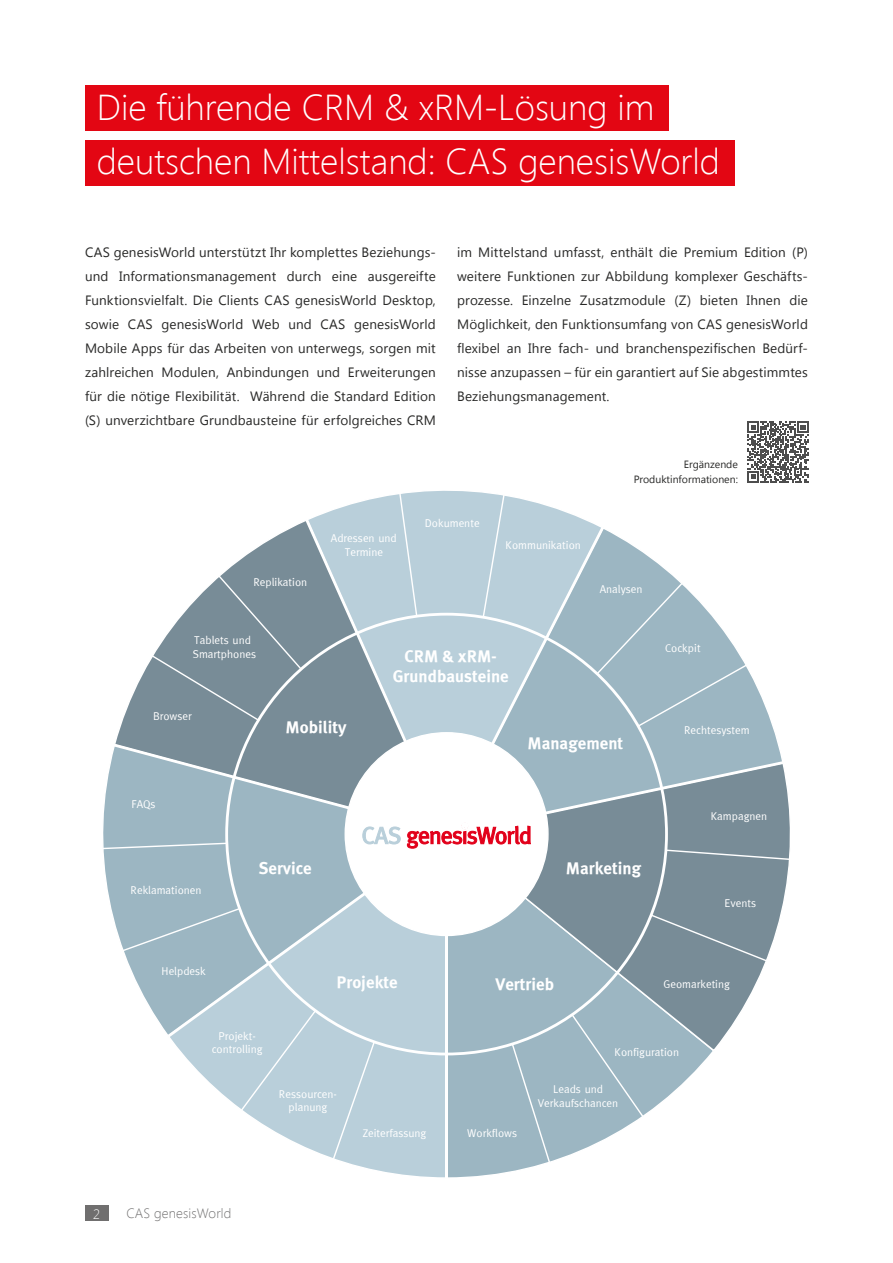
<style>
.page{position:relative;width:893px;height:1263px;background:#fff}
.page>*{position:absolute;margin:0;border:0;box-sizing:border-box;transform-origin:0 0}
.t1{font:300 36px/54px "Segoe UI";color:#fff}
.t2{font:16.95px/20.4px "Meta Plus Bold Roman";color:#fff;text-align:center}
.t3{font:13.5px/24px "Segoe UI";letter-spacing:.01em;color:#282827;text-align:justify}
.t4{font:300 13.5px "Segoe UI";letter-spacing:.01em;color:#706f6f}
.t5{font:13.5px "Segoe UI";color:#fff}
.t6{font:11.25px/13.5px "Meta Normal";color:#fff;text-align:center}
.t7{font:10.5px/15px "Segoe UI";color:#282827;text-align:right}
.s1{font-weight:300}
</style>
<div class="page">
<div style="left:85px;top:1205px;width:23px;height:16px;background:#706f6f"></div>
<div style="left:85px;top:140px;width:649px;height:45px;background:#e30613"></div>
<div style="left:85px;top:85px;width:584px;height:45px;background:#e30613"></div>
<div style="left:103px;top:490px;width:687px;height:688px;background:#b9cfda;border-radius:50%"></div>
<svg style="left:448px;top:1052px;width:264px;height:126px"></svg>
<svg style="left:448px;top:861px;width:341px;height:191px;background:#98acb6"></svg>
<svg style="left:607px;top:530px;width:170px;height:211px"></svg>
<svg style="left:116px;top:522px;width:187px;height:219px"></svg>
<svg style="left:104px;top:861px;width:60px;height:168px"></svg>
<div style="left:121px;top:907px;width:43px;height:45px;background:#9cb6c2"></div>
<svg style="left:150px;top:574px;width:153px;height:148px;background:#8b9da6"></svg>
<svg style="left:398px;top:491px;width:20px;height:25px"></svg>
<svg style="left:607px;top:581px;width:141px;height:147px;background:#abc1cb"></svg>
<svg style="left:486px;top:493px;width:20px;height:31px"></svg>
<div style="left:649px;top:913px;width:119px;height:50px;background:#788c97"></div>
<div style="left:511px;top:1042px;width:40px;height:122px;background:#9cb6c2"></div>
<div style="left:570px;top:1013px;width:75px;height:106px;background:#9cb6c2"></div>
<hr style="left:445px;top:834px;width:3px;height:344px;background:#fff">
<svg style="left:239px;top:1040px;width:56px;height:72px"></svg>
<svg style="left:332px;top:1040px;width:44px;height:121px"></svg>
<svg style="left:164px;top:861px;width:286px;height:179px"></svg>
<svg style="left:303px;top:516px;width:140px;height:225px"></svg>
<svg style="left:443px;top:524px;width:164px;height:217px"></svg>
<div style="left:345px;top:733px;width:203px;height:202px;background:#fff;border-radius:50%"></div>
<svg style="left:103px;top:741px;width:687px;height:120px"></svg>
<svg style="left:747px;top:421px;width:62px;height:62px"></svg>
<h1 class="t1" style="left:97px;top:79px;width:625px">Die führende CRM &amp; xRM-Lösung im deutschen Mittelstand: CAS genesisWorld</h1>
<p class="t3" style="left:85px;top:240px;width:352px">CAS genesisWorld unterstützt Ihr komplettes Beziehungs&shy;und Informationsmanagement durch eine ausgereifte Funktionsvielfalt. Die Clients CAS genesisWorld Desktop, sowie CAS genesisWorld Web und CAS genesisWorld Mobile Apps für das Arbeiten von unterwegs, sorgen mit zahlreichen Modulen, Anbindungen und Erweiterungen für die nötige Flexibilität. Während die Standard Edition (S) unverzichtbare Grundbausteine für erfolgreiches CRM</p>
<p class="t3" style="left:457px;top:240px;width:352px">im Mittelstand umfasst, enthält die Premium Edition (P) weitere Funktionen zur Abbildung komplexer Geschäfts&shy;prozesse. Einzelne Zusatzmodule (Z) bieten Ihnen die Möglichkeit, den Funktionsumfang von CAS genesisWorld flexibel an Ihre fach- und branchenspezifischen Bedürf&shy;nisse anzupassen – für ein garantiert auf Sie abgestimmtes Beziehungsmanagement.</p>
<p class="t7" style="left:634px;top:456px;width:106px">Ergänzende<br>Produktinformationen:</p>
<p class="t6" style="left:253px;top:576px;width:55px">Replikation</p>
<p class="t6" style="left:193px;top:633px;width:65px;text-align:left">Tablets und<br>Smartphones</p>
<p class="t6" style="left:331px;top:531px;width:67px">Adressen und<br>Termine</p>
<p class="t6" style="left:425px;top:516px;width:56px">Dokumente</p>
<p class="t6" style="left:506px;top:539px;width:77px">Kommunikation</p>
<p class="t6" style="left:600px;top:582px;width:44px">Analysen</p>
<p class="t2" style="left:393px;top:645px;width:118px">CRM &amp; xRM-<br>Grundbausteine</p>
<p class="t6" style="left:153px;top:709px;width:40px">Browser</p>
<p class="t6" style="left:131px;top:797px;width:26px">FAQs</p>
<p class="t6" style="left:131px;top:883px;width:73px">Reklamationen</p>
<p class="t2" style="left:285px;top:717px;width:62px">Mobility</p>
<p class="t2" style="left:527px;top:733px;width:97px">Management</p>
<p class="t2" style="left:259px;top:858px;width:55px">Service</p>
<p class="t2" style="left:566px;top:858px;width:77px">Marketing</p>
<p class="t6" style="left:665px;top:641px;width:37px">Cockpit</p>
<p class="t6" style="left:684px;top:723px;width:67px">Rechtesystem</p>
<p class="t6" style="left:711px;top:809px;width:58px">Kampagnen</p>
<p class="t6" style="left:725px;top:896px;width:33px">Events</p>
<p class="t6" style="left:162px;top:965px;width:46px">Helpdesk</p>
<p class="t2" style="left:337px;top:971px;width:63px">Projekte</p>
<p class="t2" style="left:495px;top:974px;width:60px">Vertrieb</p>
<p class="t6" style="left:664px;top:977px;width:68px">Geomarketing</p>
<p class="t6" style="left:212px;top:1029px;width:52px">Projekt&shy;controlling</p>
<p class="t6" style="left:279px;top:1087px;width:59px">Ressourcen&shy;planung</p>
<p class="t6" style="left:363px;top:1126px;width:65px">Zeiterfassung</p>
<p class="t5" style="left:85px;top:1206px;width:17px">2<span class="s1">2</span></p>
<p class="t4" style="left:126px;top:1204px;width:106px">CAS genesisWorld</p>
<p class="t6" style="left:467px;top:1126px;width:51px">Workflows</p>
<p class="t6" style="left:615px;top:1045px;width:66px">Konfiguration</p>
<p class="t6" style="left:538px;top:1082px;width:82px">Leads und<br>Verkaufschancen</p>
</div>
